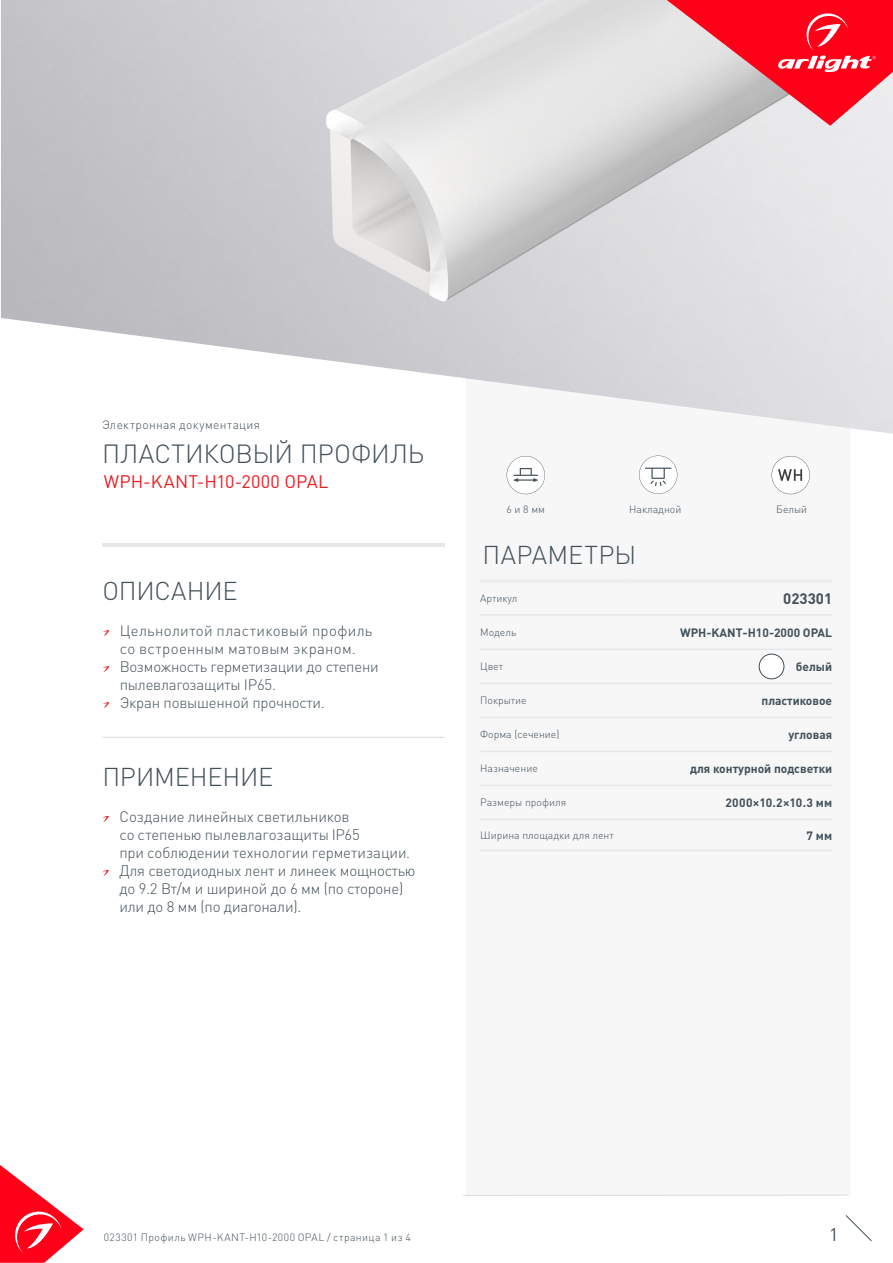
<style>
.page{position:relative;width:893px;height:1263px;background:#fff}
.page>*{position:absolute;margin:0;border:0;box-sizing:border-box;transform-origin:0 0}
.t1{font:300 25.95px "DIN Pro";letter-spacing:-.005em;color:#425159}
.t2{font:300 25.5px "DIN Pro";letter-spacing:-.005em;color:#425159}
.t3{font:300 25.5px "DIN Pro";letter-spacing:.015em;color:#425159}
.t4{font:18px "DIN Pro";letter-spacing:.01em;color:#ee1d23}
.t5{font:18px "DIN Pro";color:#425159}
.t6{font:300 15px/18px "DIN Pro";letter-spacing:-.015em;color:#425159}
.t7{font:300 15px/18px "DIN Pro";letter-spacing:.02em;color:#425159}
.t8{font:700 15px "DIN Pro";color:#425159}
.t9{font:700 12px "DIN Pro";color:#425159}
.t10{font:300 12px "DIN Pro";letter-spacing:.03em;color:#425159}
.t11{font:700 12px "DIN Pro";letter-spacing:.02em;color:#425159}
.t12{font:300 10.5px "DIN Pro";color:#425159}
.t13{font:300 10.5px "DIN Pro";letter-spacing:.04em;color:#425159}
</style>
<div class="page">
<svg style="left:0;top:1165px;width:84px;height:98px"></svg>
<svg style="left:845px;top:1215px;width:27px;height:26px"></svg>
<svg style="left:466px;top:250px;width:384px;height:946px"></svg>
<svg style="left:772px;top:456px;width:38px;height:38px"></svg>
<hr style="left:102px;top:543px;width:342px;height:3px;background:#e6e7e9">
<hr style="left:480px;top:579px;width:148px;height:4px;background:#eeeeef">
<hr style="left:628px;top:579px;width:204px;height:4px;background:#eeeeef">
<hr style="left:480px;top:614px;width:148px;height:1px;background:#e6e7e9">
<hr style="left:628px;top:614px;width:204px;height:1px;background:#e6e7e9">
<hr style="left:480px;top:649px;width:148px;height:1px;background:#e6e7e9">
<hr style="left:628px;top:649px;width:204px;height:1px;background:#e6e7e9">
<hr style="left:480px;top:683px;width:148px;height:1px;background:#e6e7e9">
<hr style="left:628px;top:683px;width:204px;height:1px;background:#e6e7e9">
<hr style="left:480px;top:717px;width:148px;height:1px;background:#e6e7e9">
<hr style="left:628px;top:717px;width:204px;height:1px;background:#e6e7e9">
<hr style="left:480px;top:751px;width:148px;height:1px;background:#e6e7e9">
<hr style="left:628px;top:751px;width:204px;height:1px;background:#e6e7e9">
<hr style="left:480px;top:785px;width:148px;height:1px;background:#e6e7e9">
<hr style="left:628px;top:785px;width:204px;height:1px;background:#e6e7e9">
<hr style="left:480px;top:819px;width:148px;height:1px;background:#e6e7e9">
<hr style="left:628px;top:819px;width:204px;height:1px;background:#e6e7e9">
<hr style="left:480px;top:850px;width:148px;height:1px;background:#e6e7e9">
<hr style="left:628px;top:850px;width:204px;height:1px;background:#e6e7e9">
<hr style="left:462px;top:1195px;width:385px;height:1px;background:#dcdddf">
<svg style="left:667px;top:0;width:226px;height:126px;background:#ee6371"></svg>
<svg style="left:103px;top:630px;width:6px;height:6px"></svg>
<svg style="left:103px;top:666px;width:6px;height:6px"></svg>
<svg style="left:103px;top:702px;width:6px;height:6px"></svg>
<svg style="left:102px;top:816px;width:7px;height:6px"></svg>
<svg style="left:102px;top:870px;width:7px;height:6px"></svg>
<hr style="left:102px;top:737px;width:342px;height:1px;background:#dcdddf">
<div style="left:759px;top:654px;width:25px;height:25px;background:#fff;border-radius:50%"></div>
<div style="left:759px;top:654px;width:25px;height:25px;border:1px solid #425159;border-radius:50%"></div>
<svg style="left:507px;top:456px;width:38px;height:38px"></svg>
<svg style="left:639px;top:456px;width:38px;height:38px"></svg>
<p class="t10" style="left:102px;top:417px;width:160px">Электронная документация</p>
<p class="t1" style="left:102px;top:436px;width:323px">ПЛАСТИКОВЫЙ ПРОФИЛЬ</p>
<p class="t4" style="left:104px;top:470px;width:226px">WPH-KANT-H10-2000 OPAL</p>
<p class="t2" style="left:102px;top:573px;width:137px">ОПИСАНИЕ</p>
<p class="t7" style="left:120px;top:621px;width:254px">Цельнолитой пластиковый профиль со встроенным матовым экраном.</p>
<p class="t6" style="left:120px;top:657px;width:261px">Возможность герметизации до степени пылевлагозащиты IP65.</p>
<p class="t6" style="left:120px;top:693px;width:207px">Экран повышенной прочности.</p>
<p class="t2" style="left:102px;top:760px;width:172px">ПРИМЕНЕНИЕ</p>
<p class="t6" style="left:119px;top:807px;width:292px">Создание линейных светильников<br>со степенью пылевлагозащиты IP65<br>при соблюдении технологии герметизации.</p>
<p class="t6" style="left:119px;top:861px;width:298px">Для светодиодных лент и линеек мощностью до 9.2 Вт/м и шириной до 6 мм (по стороне) или до 8 мм (по диагонали).</p>
<p class="t12" style="left:506px;top:502px;width:40px">6 и 8 мм</p>
<p class="t12" style="left:776px;top:502px;width:33px">Белый</p>
<p class="t12" style="left:629px;top:502px;width:54px">Накладной</p>
<p class="t3" style="left:483px;top:537px;width:155px">ПАРАМЕТРЫ</p>
<p class="t12" style="left:480px;top:591px;width:39px">Артикул</p>
<p class="t8" style="left:783px;top:588px;width:50px">023301</p>
<p class="t12" style="left:480px;top:625px;width:38px">Модель</p>
<p class="t9" style="left:680px;top:624px;width:154px">WPH-KANT-H10-2000 OPAL</p>
<p class="t12" style="left:480px;top:659px;width:24px">Цвет</p>
<p class="t9" style="left:796px;top:658px;width:38px">белый</p>
<p class="t12" style="left:480px;top:693px;width:48px">Покрытие</p>
<p class="t9" style="left:761px;top:692px;width:72px">пластиковое</p>
<p class="t12" style="left:480px;top:727px;width:81px">Форма (сечение)</p>
<p class="t9" style="left:788px;top:726px;width:45px">угловая</p>
<p class="t12" style="left:480px;top:761px;width:59px">Назначение</p>
<p class="t9" style="left:690px;top:760px;width:144px">для контурной подсветки</p>
<p class="t12" style="left:480px;top:795px;width:87px">Размеры профиля</p>
<p class="t11" style="left:725px;top:794px;width:108px">2000×10.2×10.3 мм</p>
<p class="t12" style="left:480px;top:828px;width:135px">Ширина площадки для лент</p>
<p class="t9" style="left:806px;top:827px;width:27px">7 мм</p>
<p class="t13" style="left:104px;top:1230px;width:309px">023301 Профиль WPH-KANT-H10-2000 OPAL / страница 1 из 4</p>
<p class="t5" style="left:829px;top:1222px;width:11px">1</p>
</div>
